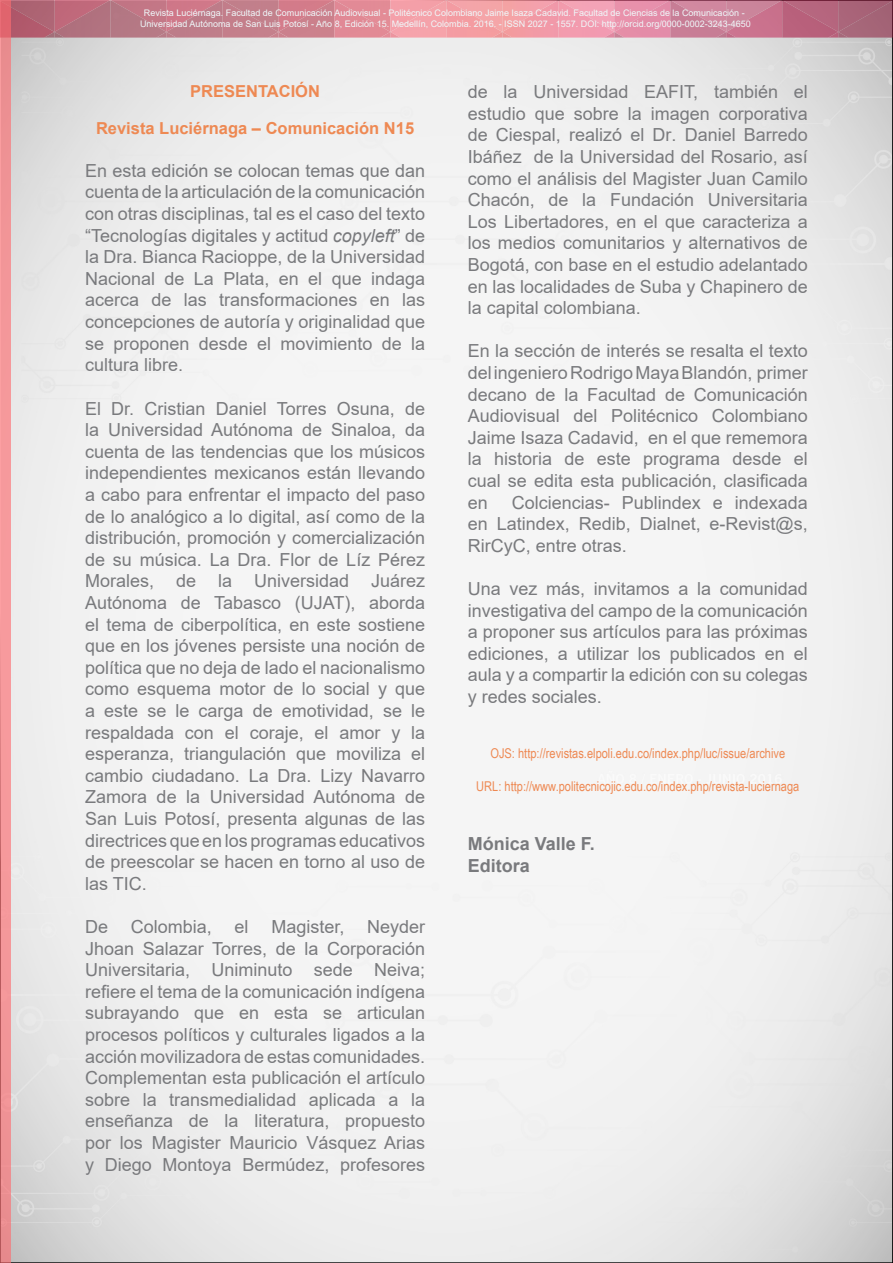
<style>
.page{position:relative;width:893px;height:1263px;background:#fff}
.page>*{position:absolute;margin:0;border:0;box-sizing:border-box;transform-origin:0 0}
.t1{font:18px/21.6px "Arial";color:#797a7d;text-align:justify}
.t2{font:700 18px/21.6px "Arial";color:#797a7d}
.t3{font:700 16.5px "Arial";color:#ee8953}
.t4{font:13.5px "Arial Narrow";color:#ee8953}
.t5{font:9px/10.8px "Arial";color:#eff8fa;text-align:center}
.s1{font-style:italic}
</style>
<div class="page">
<img style="left:11px;top:32px;width:882px;height:6px">
<img style="left:11px;top:0;width:882px;height:32px">
<svg style="left:44px;top:32px;width:20px;height:6px"></svg>
<svg style="left:156px;top:32px;width:20px;height:6px"></svg>
<svg style="left:380px;top:32px;width:20px;height:6px"></svg>
<svg style="left:604px;top:32px;width:20px;height:6px"></svg>
<svg style="left:828px;top:32px;width:20px;height:6px"></svg>
<svg style="left:268px;top:32px;width:20px;height:6px"></svg>
<svg style="left:492px;top:32px;width:20px;height:6px"></svg>
<svg style="left:716px;top:32px;width:20px;height:6px"></svg>
<svg style="left:0;top:0;width:11px;height:1263px;background:#f09295"></svg>
<p class="t5" style="left:140px;top:8px;width:612px">Revista Luciérnaga. Facultad de Comunicación Audiovisual - Politécnico Colombiano Jaime Isaza Cadavid. Facultad de Ciencias de la Comunicación -<br>Universidad Autónoma de San Luis Potosí - Año 8, Edición 15. Medellín, Colombia. 2016. - ISSN 2027 - 1557. DOI: http://orcid.org/0000-0002-3243-4650</p>
<p class="t3" style="left:190px;top:80px;width:131px">PRESENTACIÓN</p>
<p class="t3" style="left:96px;top:116px;width:320px">Revista Luciérnaga – Comunicación N15</p>
<p class="t1" style="left:85px;top:160px;width:342px">En esta edición se colocan temas que dan cuenta de la articulación de la comunicación con otras disciplinas, tal es el caso del texto “Tecnologías digitales y actitud <span class="s1">copyleft</span>” de la Dra. Bianca Racioppe, de la Universidad Nacional de La Plata, en el que indaga acerca de las transformaciones en las concepciones de autoría y originalidad que se proponen desde el movimiento de la cultura libre.</p>
<p class="t1" style="left:85px;top:397px;width:342px">El Dr. Cristian Daniel Torres Osuna, de la Universidad Autónoma de Sinaloa, da cuenta de las tendencias que los músicos independientes mexicanos están llevando a cabo para enfrentar el impacto del paso de lo analógico a lo digital, así como de la distribución, promoción y comercialización de su música. La Dra. Flor de Líz Pérez Morales, de la Universidad Juárez Autónoma de Tabasco (UJAT), aborda el tema de ciberpolítica, en este sostiene que en los jóvenes persiste una noción de política que no deja de lado el nacionalismo como esquema motor de lo social y que a este se le carga de emotividad, se le respaldada con el coraje, el amor y la esperanza, triangulación que moviliza el cambio ciudadano. La Dra. Lizy Navarro Zamora de la Universidad Autónoma de San Luis Potosí, presenta algunas de las directrices que en los programas educativos de preescolar se hacen en torno al uso de las TIC.</p>
<p class="t1" style="left:85px;top:916px;width:25px">De</p>
<p class="t1" style="left:131px;top:916px;width:83px">Colombia,</p>
<p class="t1" style="left:235px;top:916px;width:16px">el</p>
<p class="t1" style="left:271px;top:916px;width:75px">Magister,</p>
<p class="t1" style="left:85px;top:916px;width:342px;text-indent:282px">Neyder Jhoan Salazar Torres, de la Corporación Universitaria, Uniminuto sede Neiva; refiere el tema de la comunicación indígena subrayando que en esta se articulan procesos políticos y culturales ligados a la acción movilizadora de estas comunidades.<br>Complementan esta publicación el artículo sobre la transmedialidad aplicada a la enseñanza de la literatura, propuesto por los Magister Mauricio Vásquez Arias y Diego Montoya Bermúdez, profesores</p>
<p class="t1" style="left:468px;top:81px;width:342px">de la Universidad EAFIT, también el estudio que sobre la imagen corporativa de Ciespal, realizó el Dr. Daniel Barredo Ibáñez de la Universidad del Rosario, así como el análisis del Magister Juan Camilo Chacón, de la Fundación Universitaria Los Libertadores, en el que caracteriza a los medios comunitarios y alternativos de Bogotá, con base en el estudio adelantado en las localidades de Suba y Chapinero de la capital colombiana.</p>
<p class="t1" style="left:468px;top:340px;width:342px">En la sección de interés se resalta el texto del ingeniero Rodrigo Maya Blandón, primer decano de la Facultad de Comunicación Audiovisual del Politécnico Colombiano Jaime Isaza Cadavid, en el que rememora la historia de este programa desde el cual se edita esta publicación, clasificada en</p>
<p class="t1" style="left:468px;top:491px;width:342px;text-indent:44px">Colciencias- Publindex e indexada en Latindex, Redib, Dialnet, e-Revist@s, RirCyC, entre otras.</p>
<p class="t1" style="left:468px;top:578px;width:342px">Una vez más, invitamos a la comunidad investigativa del campo de la comunicación a proponer sus artículos para las próximas ediciones, a utilizar los publicados en el aula y a compartir la edición con su colegas y redes sociales.</p>
<p class="t4" style="left:490px;top:743px;width:296px">OJS: http://revistas.elpoli.edu.co/index.php/luc/issue/archive</p>
<p class="t4" style="left:476px;top:776px;width:325px">URL: http://www.politecnicojic.edu.co/index.php/revista-luciernaga</p>
<p class="t2" style="left:468px;top:833px;width:129px">Mónica Valle F.<br>Editora</p>
</div>
